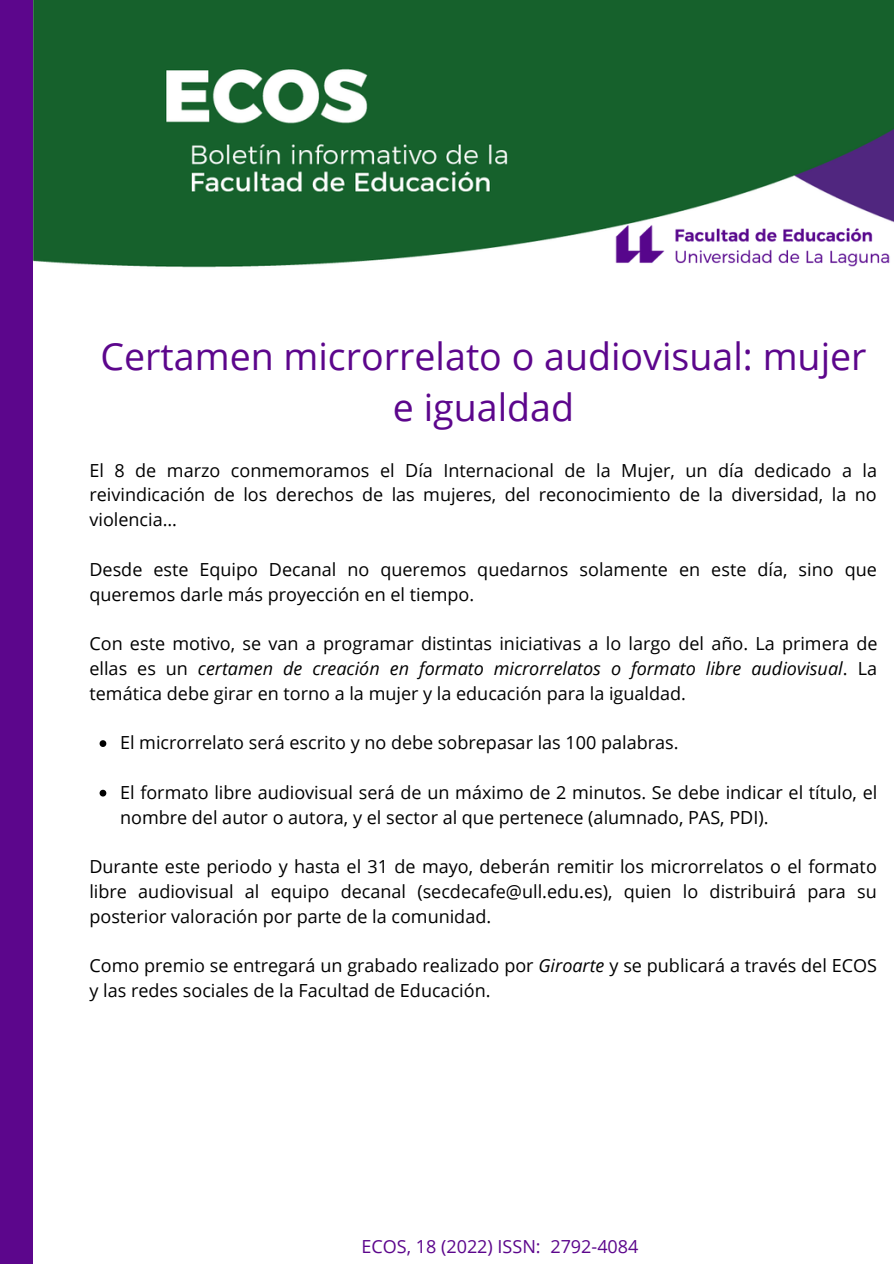
<style>
.page{position:relative;width:894px;height:1264px;background:#fff}
.page>*{position:absolute;margin:0;border:0;box-sizing:border-box;transform-origin:0 0}
.t1{font:37.5px/51.8px "Open Sans";color:#5c068c;text-align:center}
.t2{font:18px/24.8px "Open Sans";color:#000}
.t3{font:18px "Open Sans";color:#5c068c}
.s1{font-style:italic}
</style>
<div class="page">
<div style="left:0;top:0;width:33px;height:1263px;background:#5c068c"></div>
<img style="left:33px;top:0;width:860px;height:268px">
<img style="left:579px;top:192px;width:314px;height:76px">
<svg style="left:99px;top:740px;width:7px;height:7px"></svg>
<svg style="left:99px;top:789px;width:7px;height:7px"></svg>
<h1 class="t1" style="left:100px;top:329px;width:767px">Certamen microrrelato o audiovisual: mujer e igualdad</h1>
<p class="t2" style="left:89px;top:457px;width:789px;text-align:justify">El 8 de marzo conmemoramos el Día Internacional de la Mujer, un día dedicado a la reivindicación de los derechos de las mujeres, del reconocimiento de la diversidad, la no violencia…</p>
<p class="t2" style="left:89px;top:556px;width:788px">Desde este Equipo Decanal no queremos quedarnos solamente en este día, sino que queremos darle más proyección en el tiempo.</p>
<p class="t2" style="left:89px;top:630px;width:789px;text-align:justify">Con este motivo, se van a programar distintas iniciativas a lo largo del año. La primera de ellas es un <span class="s1">certamen de creación en formato microrrelatos o formato libre audiovisual</span>. La temática debe girar en torno a la mujer y la educación para la igualdad.</p>
<p class="t2" style="left:120px;top:729px;width:559px">El microrrelato será escrito y no debe sobrepasar las 100 palabras.</p>
<p class="t2" style="left:120px;top:779px;width:758px">El formato libre audiovisual será de un máximo de 2 minutos. Se debe indicar el título, el nombre del autor o autora, y el sector al que pertenece (alumnado, PAS, PDI).</p>
<p class="t2" style="left:89px;top:853px;width:788px;text-align:justify">Durante este periodo y hasta el 31 de mayo, deberán remitir los microrrelatos o el formato libre audiovisual al equipo decanal (secdecafe@ull.edu.es), quien lo distribuirá para su posterior valoración por parte de la comunidad.</p>
<p class="t2" style="left:89px;top:952px;width:789px">Como premio se entregará un grabado realizado por <span class="s1">Giroarte</span> y se publicará a través del ECOS y las redes sociales de la Facultad de Educación.</p>
<p class="t3" style="left:361px;top:1233px;width:278px">ECOS, 18 (2022) ISSN: 2792-4084</p>
</div>
